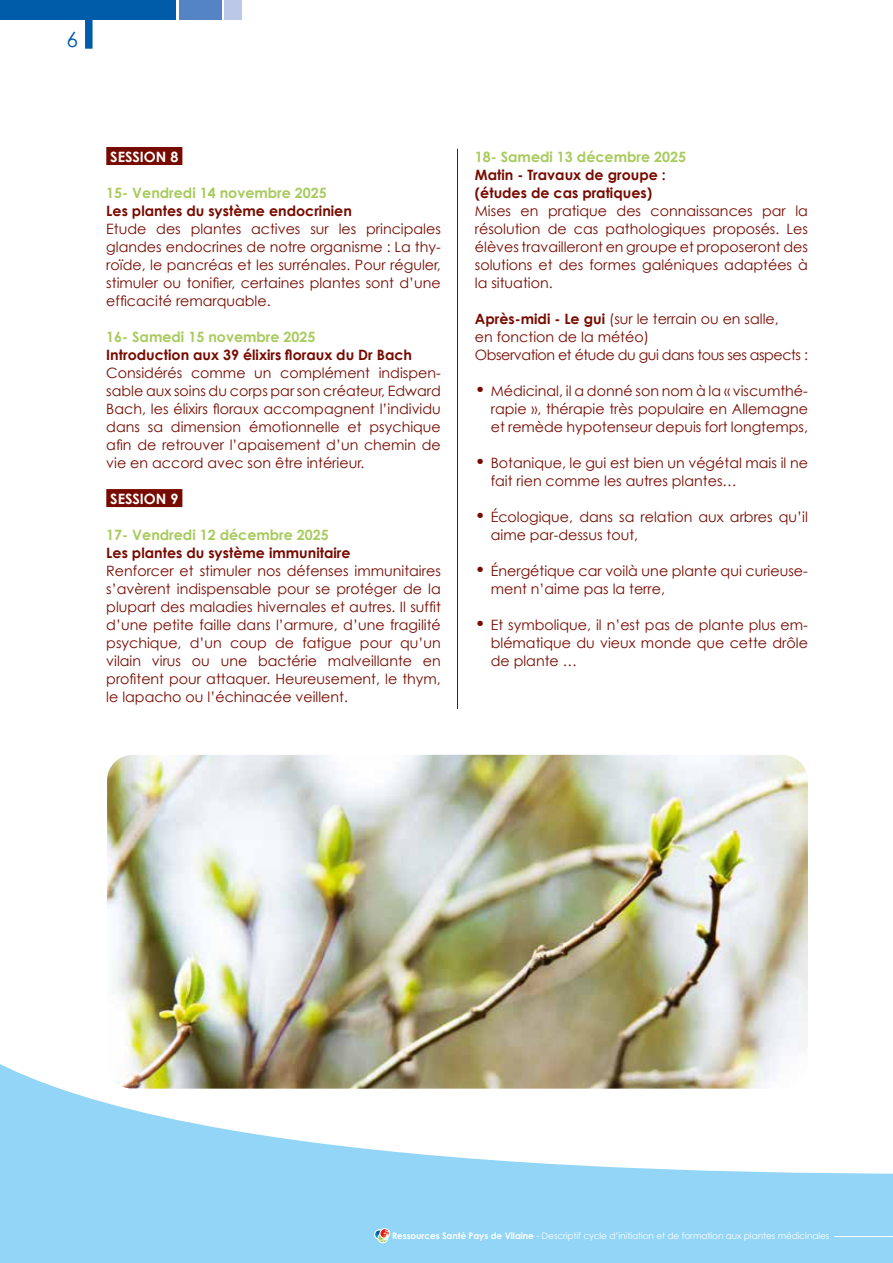
<style>
.page{position:relative;width:893px;height:1263px;background:#fff}
.page>*{position:absolute;margin:0;border:0;box-sizing:border-box;transform-origin:0 0}
.t1{font:21px "Century Gothic";color:#005ba9}
.t2{font:14.25px/18px "Century Gothic";color:#770b00;text-align:justify}
.t3{font:700 14.25px/18px "Century Gothic";color:#770b00}
.t4{font:14.25px/18px "Century Gothic";letter-spacing:-.03em;color:#770b00}
.t5{font:700 14.25px "Century Gothic";color:#a8cb5d}
.t6{font:700 14.25px "Century Gothic";color:#fff}
.t7{font:9px "Century Gothic";letter-spacing:-.01em;color:#fff}
.s1{font-weight:700}
.s2{font-size:18px}
</style>
<div class="page">
<svg style="left:0;top:1064px;width:893px;height:199px;fill:#92d5f6"></svg>
<div style="left:0;top:0;width:175px;height:20px;background:#005ba9"></div>
<div style="left:180px;top:0;width:42px;height:20px;background:#5484c4"></div>
<div style="left:224px;top:0;width:17px;height:20px;background:#bcc8e8"></div>
<div style="left:85px;top:0;width:8px;height:49px;background:#005ba9"></div>
<svg style="left:374px;top:1228px;width:16px;height:15px"></svg>
<hr style="left:834px;top:1236px;width:59px;height:1px;background:#fff">
<hr style="left:457px;top:149px;width:1px;height:560px;background:#770b00">
<div style="left:106px;top:147px;width:76px;height:18px;background:#770b00"></div>
<div style="left:106px;top:489px;width:76px;height:18px;background:#770b00"></div>
<img style="left:107px;top:755px;width:701px;height:334px">
<h1 class="t1" style="left:66px;top:27px;width:13px">6</h1>
<p class="t6" style="left:110px;top:148px;width:70px">SESSION 8</p>
<p class="t5" style="left:106px;top:184px;width:222px">15- Vendredi 14 novembre 2025</p>
<p class="t3" style="left:106px;top:201px;width:247px">Les plantes du système endocrinien</p>
<p class="t2" style="left:106px;top:220px;width:336px">Etude des plantes actives sur les principales glandes endocrines de notre organisme : La thy&shy;roïde, le pancréas et les surrénales. Pour réguler, stimuler ou tonifier, certaines plantes sont d’une efficacité remarquable.</p>
<p class="t5" style="left:106px;top:328px;width:211px">16- Samedi 15 novembre 2025</p>
<p class="t3" style="left:106px;top:345px;width:307px">Introduction aux 39 élixirs floraux du Dr Bach</p>
<p class="t2" style="left:106px;top:364px;width:336px">Considérés comme un complément indispen&shy;sable aux soins du corps par son créateur, Edward Bach, les élixirs floraux accompagnent l’individu dans sa dimension émotionnelle et psychique afin de retrouver l’apaisement d’un chemin de vie en accord avec son être intérieur.</p>
<p class="t6" style="left:110px;top:490px;width:70px">SESSION 9</p>
<p class="t5" style="left:106px;top:526px;width:224px">17- Vendredi 12 décembre 2025</p>
<p class="t3" style="left:106px;top:543px;width:246px">Les plantes du système immunitaire</p>
<p class="t2" style="left:106px;top:562px;width:336px">Renforcer et stimuler nos défenses immunitaires s’avèrent indispensable pour se protéger de la plupart des maladies hivernales et autres. Il suffit d’une petite faille dans l’armure, d’une fragilité psychique, d’un coup de fatigue pour qu’un vilain virus ou une bactérie malveillante en profitent pour attaquer. Heureusement, le thym, le lapacho ou l’échinacée veillent.</p>
<p class="t5" style="left:475px;top:148px;width:213px">18- Samedi 13 décembre 2025</p>
<p class="t3" style="left:475px;top:165px;width:192px">Matin - Travaux de groupe : (études de cas pratiques)</p>
<p class="t2" style="left:475px;top:202px;width:335px">Mises en pratique des connaissances par la résolution de cas pathologiques proposés. Les élèves travailleront en groupe et proposeront des solutions et des formes galéniques adaptées à la situation.</p>
<p class="t4" style="left:475px;top:310px;width:335px"><span class="s1">Après-midi - Le gui</span> (sur le terrain ou en salle,<br>en fonction de la météo)<br>Observation et étude du gui dans tous ses aspects :</p>
<p class="t2" style="left:491px;top:382px;width:319px;text-indent:-16px"><span class="s2">•</span> Médicinal, il a donné son nom à la « viscumthé&shy;rapie », thérapie très populaire en Allemagne et remède hypotenseur depuis fort longtemps,</p>
<p class="t2" style="left:491px;top:454px;width:319px;text-indent:-16px"><span class="s2">•</span> Botanique, le gui est bien un végétal mais il ne fait rien comme les autres plantes…</p>
<p class="t2" style="left:491px;top:508px;width:319px;text-indent:-16px"><span class="s2">•</span> Écologique, dans sa relation aux arbres qu’il aime par-dessus tout,</p>
<p class="t2" style="left:491px;top:562px;width:319px;text-indent:-16px"><span class="s2">•</span> Énergétique car voilà une plante qui curieuse&shy;ment n’aime pas la terre,</p>
<p class="t2" style="left:491px;top:616px;width:319px;text-indent:-16px"><span class="s2">•</span> Et symbolique, il n’est pas de plante plus em&shy;blématique du vieux monde que cette drôle de plante …</p>
<p class="t7" style="left:392px;top:1230px;width:439px"><span class="s1">Ressources Santé Pays de Vilaine</span> - Descriptif cycle d’initiation et de formation aux plantes médicinales</p>
</div>
